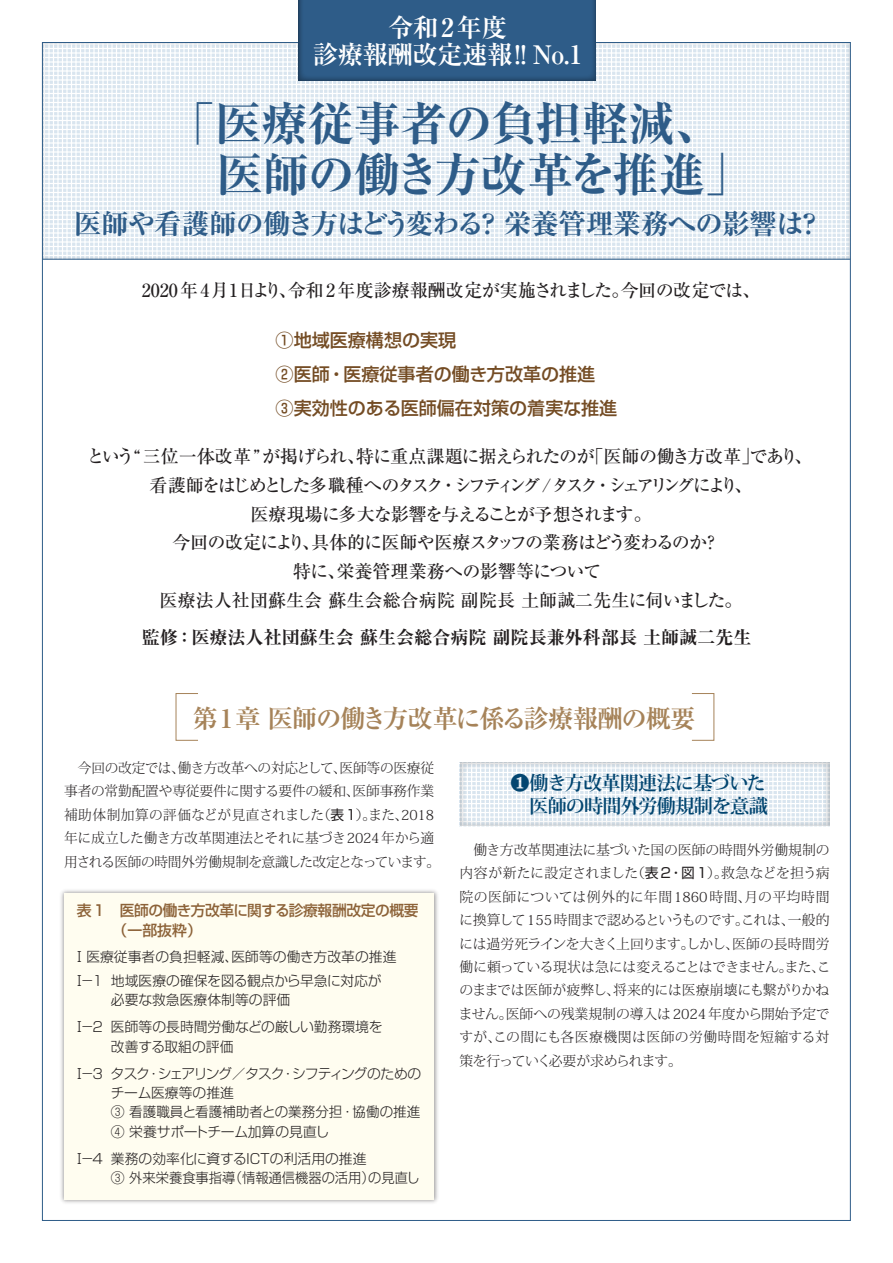
<style>
.page{position:relative;width:893px;height:1263px;background:#fff}
.page>*{position:absolute;margin:0;border:0;box-sizing:border-box;transform-origin:0 0}
.t1{font:700 expanded 46.8px/51px "Ryumin Pr 6";letter-spacing:-.01em;color:#2e5c88}
.t2{font:700 expanded 27.6px "Ryumin Pr 6";letter-spacing:-.035em;color:#2e5c88}
.t3{font:700 25.5px "Ryumin Pr 6";letter-spacing:-.045em;color:#a68359}
.t4{font:700 25.5px/27.6px "Ryumin Pr 6";letter-spacing:-.025em;color:#fff;text-align:center}
.t5{font:700 19.2px/23.4px "Koz Min Pr 6 N";letter-spacing:-.04em;color:#024570}
.t6{font:500 18px/28.7px "Ryumin Pr 6";letter-spacing:-.055em;color:#231f20;text-align:center}
.t7{font:500 18px/34px "Shin Go Pr 6 N";color:#744c24}
.t8{font:500 18px "Ryumin Pr 6";color:#231f20}
.t9{font:700 expanded 18px "Ryumin Pr 6";color:#231f20}
.t10{font:500 14.85px/19.2px "Shin Go Pr 6 N";letter-spacing:-.025em;color:#8c6238}
.t11{font:300 13.8px/23.4px "Koz Min Pr 6 N";letter-spacing:-.015em;color:#231f20;text-align:center}
.t12{font:300 13.8px/19.2px "Shin Go Pr 6 N";color:#231f20}
.t13{font:300 13.8px/27.6px "Shin Go Pr 6 N";letter-spacing:-.055em;color:#231f20}
.s1{font-weight:300;font-stretch:normal}
.s2{font-family:"Shin Go Pr 6 N";font-weight:400}
</style>
<div class="page">
<svg style="left:44px;top:44px;width:805px;height:215px"></svg>
<hr style="left:42px;top:259px;width:808px;height:1px;background:#2e5c88">
<img style="left:61px;top:890px;width:377px;height:313px">
<div style="left:64px;top:893px;width:370px;height:306px;background:#fffdf0"></div>
<div style="left:298px;top:0;width:298px;height:81px;background:#2e5c88"></div>
<svg style="left:460px;top:762px;width:369px;height:64px"></svg>
<div style="left:176px;top:693px;width:22px;height:48px;border:1px solid #a68359"></div>
<div style="left:691px;top:693px;width:23px;height:48px;border:1px solid #a68359"></div>
<h3 class="t4" style="left:313px;top:12px;width:271px">令和2年度<br>診療報酬改定速報！！No.1</h3>
<h1 class="t1" style="left:216px;top:96px;width:537px;text-indent:-48px"><span class="s1">「</span>医療従事者の負担軽減、医師の働き方改革を推進<span class="s1">」</span></h1>
<h2 class="t2" style="left:74px;top:202px;width:751px">医師や看護師の働き方はどう変わる？栄養管理業務への影響は？</h2>
<h3 class="t8" style="left:142px;top:276px;width:620px">2020年4月1日より、令和2年度診療報酬改定が実施されました。今回の改定では、</h3>
<h3 class="t7" style="left:276px;top:322px;width:343px">①地域医療構想の実現<br>②医師・医療従事者の働き方改革の推進<br>③実効性のある医師偏在対策の着実な推進</h3>
<h3 class="t6" style="left:87px;top:441px;width:727px">という“ 三位一体改革 ” が掲げられ、特に重点課題に据えられたのが「医師の働き方改革」であり、看護師をはじめとした多職種へのタスク・シフティング/ タスク・シェアリングにより、<br>医療現場に多大な影響を与えることが予想されます。<br>今回の改定により、具体的に医師や医療スタッフの業務はどう変わるのか？<br>特に、栄養管理業務への影響等について<br>医療法人社団蘇生会蘇生会総合病院副院長土師誠二先生に伺いました。</h3>
<h3 class="t9" style="left:142px;top:623px;width:611px">監修：医療法人社団蘇生会蘇生会総合病院副院長兼外科部長土師誠二先生</h3>
<h3 class="t3" style="left:192px;top:698px;width:505px">第1章医師の働き方改革に係る診療報酬の概要</h3>
<p class="t11" style="left:64px;top:756px;width:377px">今回の改定では、働き方改革への対応として、医師等の医療従<br>事者の常勤配置や専従要件に関する要件の緩和、医師事務作業補助体制加算の評価などが見直されました（<span class="s2">表1</span>）。また、2018年に成立した働き方改革関連法とそれに基づき2024年から適用される医師の時間外労働規制を意識した改定となっています。</p>
<p class="t10" style="left:77px;top:900px;width:343px">表1 医師の働き方改革に関する診療報酬改定の概要　　（一部抜粋）</p>
<p class="t12" style="left:72px;top:944px;width:326px;line-height:23.4px">Ⅰ医療従事者の負担軽減、医師等の働き方改革の推進<br>Ⅰ－１地域医療の確保を図る観点から早急に対応が</p>
<p class="t12" style="left:72px;top:984px;width:312px;line-height:27.6px;text-indent:38px">必要な救急医療体制等の評価<br>Ⅰ－２医師等の長時間労働などの厳しい勤務環境を</p>
<p class="t13" style="left:72px;top:1031px;width:350px;text-indent:38px">改善する取組の評価<br>Ⅰ－３タスク・シェアリング／タスク・シフティングのための</p>
<p class="t12" style="left:111px;top:1082px;width:311px">チーム医療等の推進<br>③ 看護職員と看護補助者との業務分担・協働の推進<br>④ 栄養サポートチーム加算の見直し</p>
<p class="t12" style="left:111px;top:1148px;width:310px;text-indent:-39px">Ⅰ－４業務の効率化に資するＩＣＴの利活用の推進<br>③ 外来栄養食事指導（情報通信機器の活用）の見直し</p>
<h3 class="t5" style="left:511px;top:771px;width:259px">❶働き方改革関連法に基づいた　医師の時間外労働規制を意識</h3>
<p class="t11" style="left:459px;top:838px;width:374px;text-align:justify">　働き方改革関連法に基づいた国の医師の時間外労働規制の内容が新たに設定されました（<span class="s2">表2・図1</span>）。救急などを担う病院の医師については例外的に年間1860時間、月の平均時間に換算して155 時間まで認めるというものです。これは、一般的には過労死ラインを大きく上回ります。しかし、医師の長時間労働に頼っている現状は急には変えることはできません。また、このままでは医師が疲弊し、将来的には医療崩壊にも繋がりかねません。医師への残業規制の導入は2024年度から開始予定ですが、この間にも各医療機関は医師の労働時間を短縮する対策を行っていく必要が求められます。</p>
</div>
